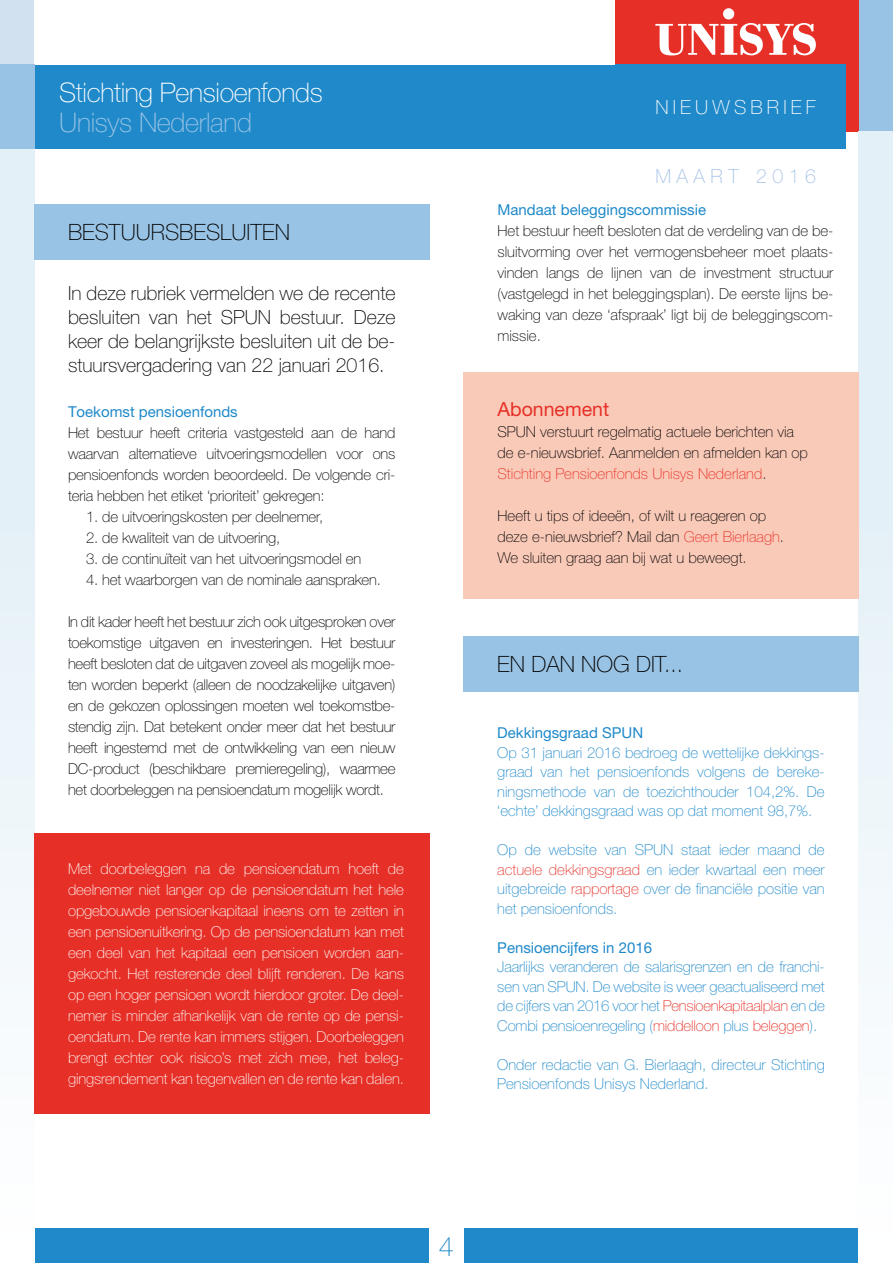
<style>
.page{position:relative;width:893px;height:1263px;background:#fff}
.page>*{position:absolute;margin:0;border:0;box-sizing:border-box;transform-origin:0 0}
.t1{font:100 27px "Helvetica Neue LT Pro";letter-spacing:-.015em;color:#fff}
.t2{font:100 27px "Helvetica Neue LT Pro";letter-spacing:-.015em;color:#99c3e4}
.t3{font:100 27px "Helvetica Neue LT Pro";color:#1f89ca}
.t4{font:100 22.5px "Helvetica Neue LT Pro";color:#000}
.t5{font:100 19.5px/24px "Helvetica Neue LT Pro";color:#000;text-align:justify}
.t6{font:100 19.5px "Helvetica Neue LT Pro";letter-spacing:.215em;color:#fff}
.t7{font:19.5px "Helvetica Neue LT Pro";color:#e63027}
.t8{font:100 19.5px "Helvetica Neue LT Pro";letter-spacing:.28em;color:#a5c1e6}
.t9{font:100 15px/21px "Helvetica Neue LT Pro";color:#000;text-align:justify}
.t10{font:100 15px/19.5px "Helvetica Neue LT Pro";color:#1f89ca;text-align:justify}
.t11{font:100 15px/21px "Helvetica Neue LT Pro";letter-spacing:-.005em;color:#fff;text-align:justify}
.t12{font:15px "Helvetica Neue LT Pro";color:#1f89ca}
.s1{color:#e63027}
</style>
<div class="page">
<div style="left:0;top:0;width:614px;height:64px;background:#d1e1f0"></div>
<div style="left:859px;top:0;width:34px;height:132px;background:#99c3e4"></div>
<div style="left:614px;top:0;width:245px;height:132px;background:#e63027"></div>
<div style="left:34px;top:64px;width:811px;height:85px;background:#1f89ca"></div>
<div style="left:34px;top:1229px;width:825px;height:34px;background:#1f89ca"></div>
<div style="left:34px;top:0;width:580px;height:64px;background:#fff"></div>
<div style="left:723px;top:8px;width:11px;height:12px;background:#fff;border-radius:50%"></div>
<svg style="left:655px;top:23px;width:161px;height:32px"></svg>
<div style="left:0;top:132px;width:34px;height:1131px;background:linear-gradient(to bottom,#ddecf5,#fcfefe)"></div>
<div style="left:859px;top:132px;width:34px;height:1131px;background:linear-gradient(to bottom,#deedf5,#fcfefe)"></div>
<div style="left:0;top:64px;width:34px;height:85px;background:#99c3e4"></div>
<div style="left:429px;top:1229px;width:34px;height:34px;background:#fff"></div>
<div style="left:463px;top:636px;width:396px;height:55px;background:#99c3e4"></div>
<div style="left:463px;top:372px;width:396px;height:227px;background:#facab9"></div>
<div style="left:34px;top:833px;width:395px;height:281px;background:#e63027"></div>
<div style="left:34px;top:204px;width:395px;height:55px;background:#99c3e4"></div>
<h1 class="t1" style="left:59px;top:77px;width:265px">Stichting Pensioenfonds</h1>
<h1 class="t2" style="left:59px;top:107px;width:194px">Unisys Nederland</h1>
<h2 class="t4" style="left:68px;top:219px;width:223px">BESTUURSBESLUITEN</h2>
<h3 class="t5" style="left:68px;top:281px;width:329px">In deze rubriek vermelden we de recente besluiten van het SPUN bestuur. Deze keer de belangrijkste besluiten uit de be&shy;stuursvergadering van 22 januari 2016.</h3>
<p class="t12" style="left:68px;top:402px;width:171px">Toekomst pensioenfonds</p>
<p class="t9" style="left:68px;top:422px;width:329px">Het bestuur heeft criteria vastgesteld aan de hand waarvan alternatieve uitvoeringsmodellen voor ons pensioenfonds worden beoordeeld. De volgende cri&shy;teria hebben het etiket ‘prioriteit’ gekregen:</p>
<p class="t9" style="left:86px;top:506px;width:239px">1. de uitvoeringskosten per deelnemer,</p>
<p class="t9" style="left:86px;top:527px;width:196px">2. de kwaliteit van de uitvoering,</p>
<p class="t9" style="left:86px;top:548px;width:277px">3. de continuïteit van het uitvoeringsmodel en</p>
<p class="t9" style="left:86px;top:569px;width:296px">4. het waarborgen van de nominale aanspraken.</p>
<p class="t9" style="left:68px;top:611px;width:329px">In dit kader heeft het bestuur zich ook uitgesproken over toekomstige uitgaven en investeringen. Het bestuur heeft besloten dat de uitgaven zoveel als mogelijk moe&shy;ten worden beperkt (alleen de noodzakelijke uitgaven) en de gekozen oplossingen moeten wel toekomstbe&shy;stendig zijn. Dat betekent onder meer dat het bestuur heeft ingestemd met de ontwikkeling van een nieuw DC-product (beschikbare premieregeling), waarmee het doorbeleggen na pensioendatum mogelijk wordt.</p>
<p class="t11" style="left:68px;top:858px;width:337px">Met doorbeleggen na de pensioendatum hoeft de deelnemer niet langer op de pensioendatum het hele opgebouwde pensioenkapitaal ineens om te zetten in een pensioenuitkering. Op de pensioendatum kan met een deel van het kapitaal een pensioen worden aan&shy;gekocht. Het resterende deel blijft renderen. De kans op een hoger pensioen wordt hierdoor groter. De deel&shy;nemer is minder afhankelijk van de rente op de pensi&shy;oendatum. De rente kan immers stijgen. Doorbeleggen brengt echter ook risico’s met zich mee, het beleg&shy;gingsrendement kan tegenvallen en de rente kan dalen.</p>
<h3 class="t6" style="left:655px;top:96px;width:162px">NIEUWSBRIEF</h3>
<h3 class="t8" style="left:655px;top:165px;width:162px">MAART 2016</h3>
<p class="t12" style="left:497px;top:201px;width:210px">Mandaat beleggingscommissie</p>
<p class="t9" style="left:497px;top:220px;width:337px">Het bestuur heeft besloten dat de verdeling van de be&shy;sluitvorming over het vermogensbeheer moet plaats&shy;vinden langs de lijnen van de investment structuur (vastgelegd in het beleggingsplan). De eerste lijns be&shy;waking van deze ‘afspraak’ ligt bij de beleggingscom&shy;missie.</p>
<h3 class="t7" style="left:497px;top:398px;width:113px">Abonnement</h3>
<p class="t9" style="left:497px;top:421px;width:312px;text-align:left">SPUN verstuurt regelmatig actuele berichten via de e-nieuwsbrief. Aanmelden en afmelden kan op<br><span class="s1">Stichting Pensioenfonds Unisys Nederland</span>.</p>
<p class="t9" style="left:497px;top:505px;width:288px;text-align:left">Heeft u tips of ideeën, of wilt u reageren op deze e-nieuwsbrief? Mail dan <span class="s1">Geert Bierlaagh</span>.<br>We sluiten graag aan bij wat u beweegt.</p>
<h2 class="t4" style="left:497px;top:651px;width:187px">EN DAN NOG DIT...</h2>
<p class="t12" style="left:497px;top:724px;width:147px">Dekkingsgraad SPUN</p>
<p class="t10" style="left:497px;top:743px;width:329px">Op 31 januari 2016 bedroeg de wettelijke dekkings&shy;graad van het pensioenfonds volgens de bereke&shy;ningsmethode van de toezichthouder 104,2%. De ‘echte’ dekkingsgraad was op dat moment 98,7%.</p>
<p class="t10" style="left:497px;top:840px;width:329px">Op de website van SPUN staat ieder maand de <span class="s1">actuele dekkingsgraad</span> en ieder kwartaal een meer uitgebreide <span class="s1">rapportage</span> over de financiële positie van het pensioenfonds.</p>
<p class="t12" style="left:497px;top:938px;width:156px">Pensioencijfers in 2016</p>
<p class="t10" style="left:497px;top:957px;width:329px">Jaarlijks veranderen de salarisgrenzen en de franchi&shy;sen van SPUN. De website is weer geactualiseerd met de cijfers van 2016 voor het <span class="s1">Pensioenkapitaalplan</span> en de Combi pensioenregeling (<span class="s1">middelloon</span> plus <span class="s1">beleggen</span>).</p>
<p class="t10" style="left:497px;top:1055px;width:329px">Onder redactie van G. Bierlaagh, directeur Stichting<br>Pensioenfonds Unisys Nederland.</p>
<h1 class="t3" style="left:439px;top:1230px;width:17px">4</h1>
</div>
